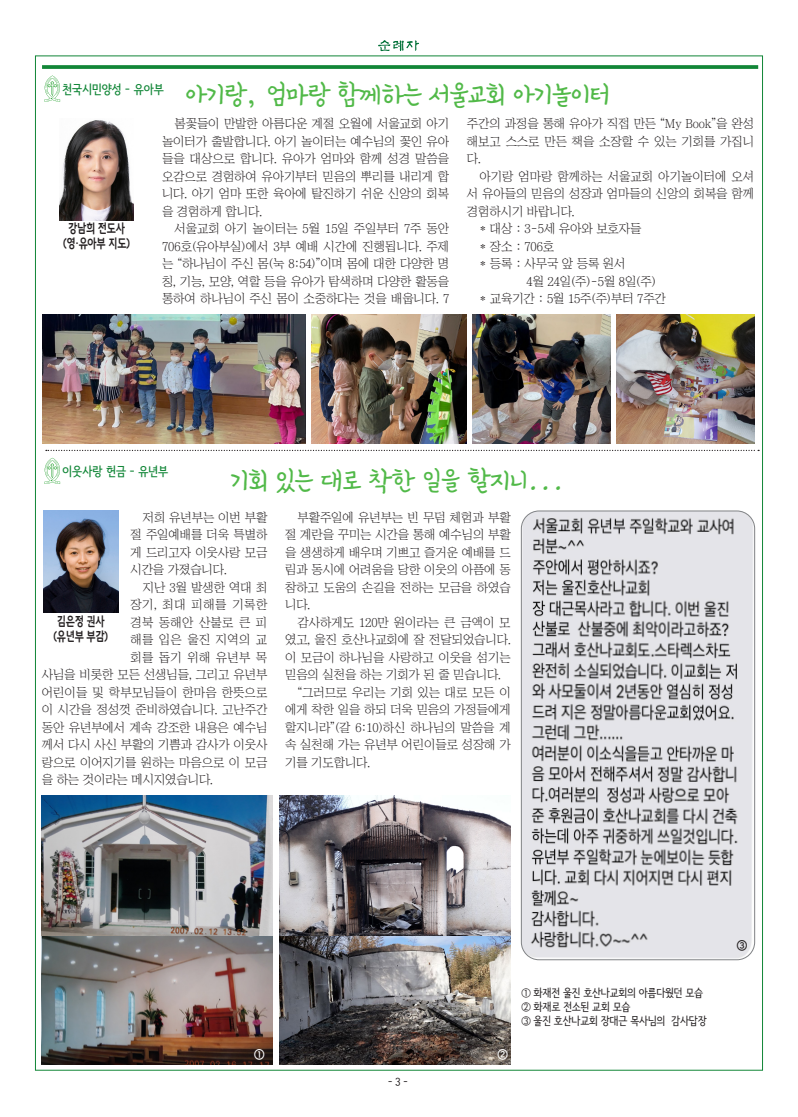
<style>
.page{position:relative;width:798px;height:1117px;background:#fff}
.page>*{position:absolute;margin:0;border:0;box-sizing:border-box;transform-origin:0 0}
.t1{font:25px "KCC Chassam";letter-spacing:-.01em;color:#51b948}
.t2{font:12.5px/17.5px "Chosunilbo NM";letter-spacing:-.01em;color:#231f20;text-align:justify}
.t3{font:12.5px "Goyang Deogyang B";letter-spacing:-.025em;color:#231f20;scale:.8 1}
.t4{font:12.5px "Se N CB";color:#118637}
.t5{font:12.5px "Chosunilbo NM";letter-spacing:.035em;color:#231f20}
.t6{font:11.25px "Se N CM";letter-spacing:-.025em;color:#231f20}
.t7{font:11.25px "Goyang Deogyang B";color:#fff}
.t8{font:11.25px "Goyang Deogyang B";color:#231f20}
</style>
<div class="page">
<img style="left:380px;top:40px;width:39px;height:11px">
<svg style="left:42px;top:65px;width:715px;height:4px"></svg>
<svg style="left:46px;top:449px;width:712px;height:2px"></svg>
<svg style="left:45px;top:457px;width:15px;height:27px"></svg>
<svg style="left:45px;top:76px;width:15px;height:26px"></svg>
<img style="left:59px;top:120px;width:75px;height:100px">
<img style="left:43px;top:511px;width:75px;height:101px">
<img style="left:521px;top:511px;width:233px;height:448px">
<div style="left:521px;top:510px;width:233px;height:449px;border:1px solid #808285;border-radius:18px"></div>
<img style="left:42px;top:795px;width:230px;height:269px">
<img style="left:280px;top:795px;width:230px;height:269px">
<img style="left:42px;top:314px;width:263px;height:129px">
<img style="left:311px;top:314px;width:155px;height:129px">
<img style="left:472px;top:314px;width:138px;height:129px">
<img style="left:616px;top:314px;width:137px;height:129px">
<p class="t4" style="left:63px;top:83px;width:103px">천국시민양성 - 유아부</p>
<p class="t1" style="left:186px;top:78px;width:426px">아기랑, 엄마랑 함께하는 서울교회 아기놀이터</p>
<p class="t3" style="left:68px;top:221px;width:73px">강남희 전도사</p>
<p class="t3" style="left:63px;top:236px;width:85px">(영·유아부 지도)</p>
<p class="t2" style="left:162px;top:115px;width:289px;text-indent:12px">봄꽃들이 만발한 아름다운 계절 오월에 서울교회 아기 놀이터가 출발합니다. 아기 놀이터는 예수님의 꽃인 유아 들을 대상으로 합니다. 유아가 엄마와 함께 성경 말씀을 오감으로 경험하여 유아기부터 믿음의 뿌리를 내리게 합 니다. 아기 엄마 또한 육아에 탈진하기 쉬운 신앙의 회복 을 경험하게 합니다.</p>
<p class="t2" style="left:162px;top:220px;width:288px;text-indent:12px">서울교회 아기 놀이터는 5월 15일 주일부터 7주 동안 706호(유아부실)에서 3부 예배 시간에 진행됩니다. 주제 는 “하나님이 주신 몸(눅 8:54)”이며 몸에 대한 다양한 명 칭, 기능, 모양, 역할 등을 유아가 탐색하며 다양한 활동을 통하여 하나님이 주신 몸이 소중하다는 것을 배웁니다. 7</p>
<p class="t2" style="left:467px;top:115px;width:288px">주간의 과정을 통해 유아가 직접 만든 “My Book”을 완성 해보고 스스로 만든 책을 소장할 수 있는 기회를 가집니 다.</p>
<p class="t2" style="left:467px;top:167px;width:288px;text-indent:12px">아기랑 엄마랑 함께하는 서울교회 아기놀이터에 오셔 서 유아들의 믿음의 성장과 엄마들의 신앙의 회복을 함께 경험하시기 바랍니다.</p>
<p class="t2" style="left:479px;top:220px;width:163px">* 대상 : 3-5세 유아와 보호자들</p>
<p class="t2" style="left:479px;top:237px;width:76px">* 장소 : 706호</p>
<p class="t2" style="left:479px;top:255px;width:148px">* 등록 : 사무국 앞 등록 원서</p>
<p class="t2" style="left:526px;top:272px;width:131px">4월 24일(주)-5월 8일(주)</p>
<p class="t2" style="left:479px;top:290px;width:188px">* 교육기간 : 5월 15주(주)부터 7주간</p>
<p class="t4" style="left:63px;top:465px;width:107px">이웃사랑 헌금 - 유년부</p>
<p class="t1" style="left:231px;top:464px;width:336px">기회 있는 대로 착한 일을 할지니...</p>
<p class="t2" style="left:130px;top:508px;width:138px;text-indent:12px">저희 유년부는 이번 부활 절 주일예배를 더욱 특별하 게 드리고자 이웃사랑 모금 시간을 가졌습니다.</p>
<p class="t2" style="left:143px;top:578px;width:126px">지난 3월 발생한 역대 최</p>
<p class="t5" style="left:130px;top:598px;width:138px">장기, 최대 피해를 기록한</p>
<p class="t2" style="left:130px;top:613px;width:138px">경북 동해안 산불로 큰 피</p>
<p class="t2" style="left:130px;top:631px;width:138px">해를 입은 울진 지역의 교</p>
<p class="t2" style="left:130px;top:648px;width:138px">회를 돕기 위해 유년부 목</p>
<p class="t2" style="left:42px;top:666px;width:227px">사님을 비롯한 모든 선생님들, 그리고 유년부</p>
<p class="t2" style="left:42px;top:683px;width:227px">어린이들 및 학부모님들이 한마음 한뜻으로</p>
<p class="t2" style="left:42px;top:701px;width:227px">이 시간을 정성껏 준비하였습니다. 고난주간</p>
<p class="t2" style="left:42px;top:718px;width:227px">동안 유년부에서 계속 강조한 내용은 예수님</p>
<p class="t2" style="left:42px;top:736px;width:227px">께서 다시 사신 부활의 기쁨과 감사가 이웃사</p>
<p class="t2" style="left:42px;top:753px;width:227px">랑으로 이어지기를 원하는 마음으로 이 모금</p>
<p class="t2" style="left:42px;top:771px;width:172px">을 하는 것이라는 메시지였습니다.</p>
<p class="t3" style="left:57px;top:613px;width:61px">김은정 권사</p>
<p class="t3" style="left:53px;top:628px;width:70px">(유년부 부감)</p>
<p class="t2" style="left:285px;top:508px;width:227px;text-indent:12px">부활주일에 유년부는 빈 무덤 체험과 부활 절 계란을 꾸미는 시간을 통해 예수님의 부활 을 생생하게 배우며 기쁘고 즐거운 예배를 드 림과 동시에 어려움을 당한 이웃의 아픔에 동 참하고 도움의 손길을 전하는 모금을 하였습 니다.</p>
<p class="t2" style="left:285px;top:613px;width:227px;text-indent:12px">감사하게도 120만 원이라는 큰 금액이 모 였고, 울진 호산나교회에 잘 전달되었습니다. 이 모금이 하나님을 사랑하고 이웃을 섬기는 믿음의 실천을 하는 기회가 된 줄 믿습니다.</p>
<p class="t2" style="left:285px;top:683px;width:227px;text-indent:12px">“그러므로 우리는 기회 있는 대로 모든 이 에게 착한 일을 하되 더욱 믿음의 가정들에게 할지니라”(갈 6:10)하신 하나님의 말씀을 계 속 실천해 가는 유년부 어린이들로 성장해 가 기를 기도합니다.</p>
<p class="t7" style="left:254px;top:1048px;width:12px">①</p>
<p class="t7" style="left:497px;top:1048px;width:12px">②</p>
<p class="t6" style="left:521px;top:987px;width:183px">① 화재전 울진 호산나교회의 아름다웠던 모습</p>
<p class="t6" style="left:521px;top:1001px;width:111px">② 화재로 전소된 교회 모습</p>
<p class="t6" style="left:521px;top:1014px;width:187px">③ 울진 호산나교회 장대근 목사님의 감사답장</p>
<p class="t8" style="left:736px;top:939px;width:12px">③</p>
</div>
